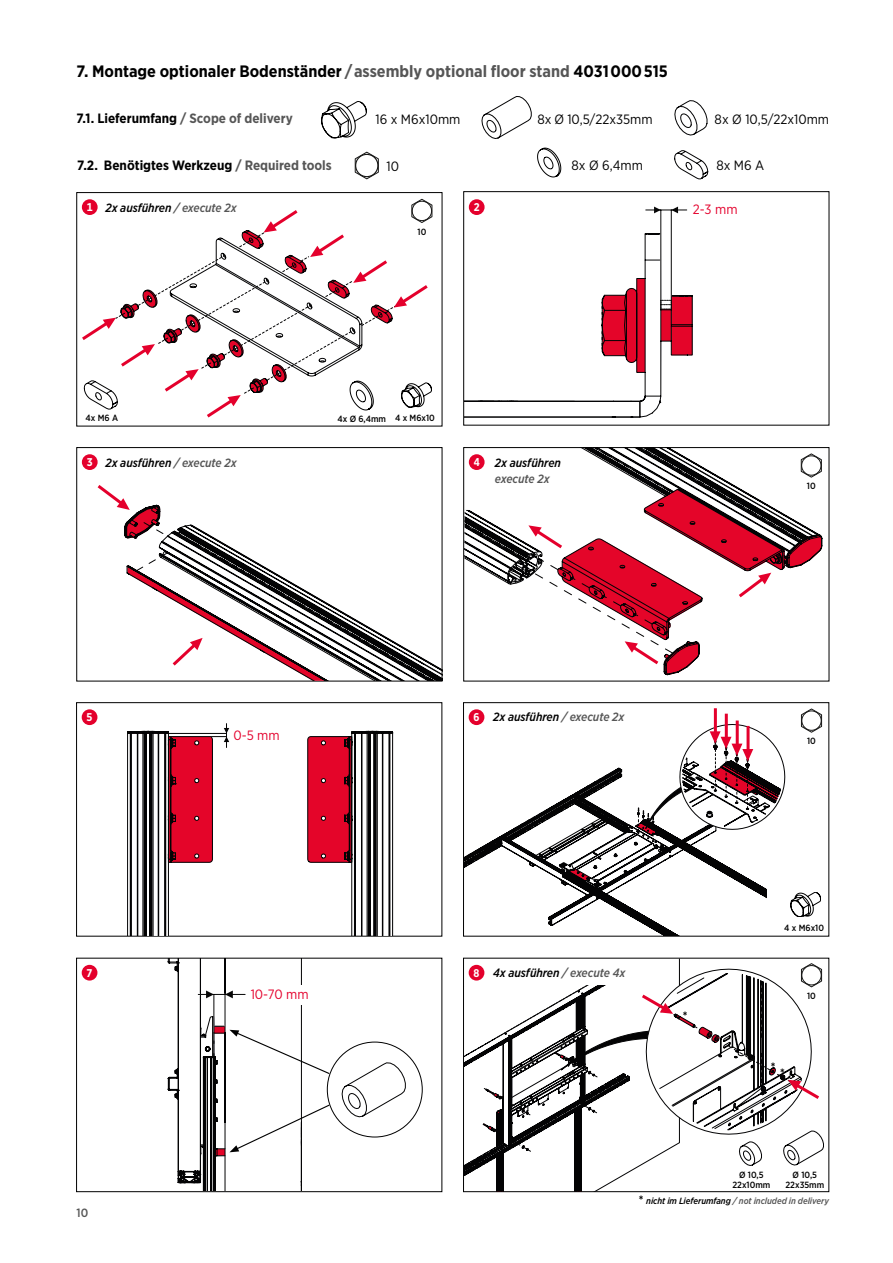
<style>
.page{position:relative;width:893px;height:1263px;background:#fff}
.page>*{position:absolute;margin:0;border:0;box-sizing:border-box;transform-origin:0 0}
.t1{font:700 16.5px "Gotham Narrow";color:#000}
.t2{font:700 13.5px "Gotham Narrow";color:#000}
.t3{font:13.5px "Gotham Narrow";color:#000}
.t4{font:13.5px "Gotham Narrow";color:#e4002c}
.t5{font:italic 500 12px "Gotham Narrow";letter-spacing:-.005em;color:#000}
.t6{font:italic 500 12px "Gotham Narrow";letter-spacing:-.005em;color:#565656}
.t7{font:700 12px "Gotham Narrow";color:#000}
.t8{font:500 12px "Gotham Narrow";color:#565656}
.t9{font:700 11.25px "Gotham Narrow";color:#fff}
.t10{font:500 9px/9.6px "Gotham Narrow";color:#000;text-align:center}
.t11{font:italic 500 9px "Gotham Narrow";letter-spacing:-.005em;color:#565656}
.s1{color:#565656}
.s2{font-weight:700;font-style:normal;font-size:11.25px;color:#fff}
.s3{font-weight:700;font-style:normal;font-size:12px;color:#000}
.s4{color:#000}
</style>
<div class="page">
<div style="left:463px;top:191px;width:366px;height:234px;border:1px solid #000"></div>
<div style="left:469px;top:199px;width:16px;height:16px;background:#e4002c;border-radius:50%"></div>
<svg style="left:671px;top:207px;width:7px;height:6px"></svg>
<svg style="left:654px;top:207px;width:7px;height:6px"></svg>
<hr style="left:661px;top:210px;width:1px;height:95px;background:#060606">
<hr style="left:646px;top:210px;width:41px;height:1px;background:#060606">
<hr style="left:671px;top:210px;width:1px;height:95px;background:#060606">
<svg style="left:465px;top:234px;width:227px;height:190px"></svg>
<div style="left:77px;top:192px;width:365px;height:234px;border:1px solid #000"></div>
<svg style="left:81px;top:198px;width:352px;height:220px"></svg>
<div style="left:82px;top:454px;width:16px;height:16px;background:#e4002c;border-radius:50%"></div>
<svg style="left:94px;top:482px;width:348px;height:199px"></svg>
<svg style="left:463px;top:447px;width:359px;height:231px"></svg>
<svg style="left:463px;top:958px;width:217px;height:5px"></svg>
<div style="left:76px;top:702px;width:366px;height:234px;border:1px solid #000"></div>
<div style="left:82px;top:709px;width:15px;height:16px;background:#e4002c;border-radius:50%"></div>
<svg style="left:131px;top:728px;width:262px;height:208px"></svg>
<svg style="left:224px;top:723px;width:5px;height:24px"></svg>
<hr style="left:169px;top:733px;width:57px;height:1px;background:#030304">
<hr style="left:169px;top:736px;width:57px;height:1px;background:#030304">
<div style="left:233px;top:730px;width:47px;height:10px;background:#fff"></div>
<div style="left:469px;top:709px;width:15px;height:16px;background:#e4002c;border-radius:50%"></div>
<svg style="left:801px;top:708px;width:22px;height:25px"></svg>
<svg style="left:791px;top:892px;width:30px;height:25px"></svg>
<hr style="left:714px;top:708px;width:3px;height:26px;background:#e4002c">
<hr style="left:725px;top:714px;width:3px;height:25px;background:#e4002c">
<hr style="left:736px;top:720px;width:3px;height:26px;background:#e4002c">
<svg style="left:463px;top:724px;width:322px;height:211px"></svg>
<svg style="left:463px;top:963px;width:361px;height:229px"></svg>
<div style="left:76px;top:958px;width:366px;height:234px;border:1px solid #000"></div>
<div style="left:82px;top:965px;width:15px;height:15px;background:#e4002c;border-radius:50%"></div>
<svg style="left:342px;top:1062px;width:64px;height:56px"></svg>
<svg style="left:168px;top:959px;width:163px;height:232px"></svg>
<div style="left:251px;top:988px;width:58px;height:11px;background:#fff"></div>
<svg style="left:354px;top:151px;width:25px;height:29px"></svg>
<svg style="left:321px;top:101px;width:46px;height:37px"></svg>
<svg style="left:674px;top:100px;width:33px;height:36px"></svg>
<svg style="left:674px;top:150px;width:34px;height:29px"></svg>
<svg style="left:482px;top:96px;width:80px;height:81px"></svg>
<h1 class="t1" style="left:77px;top:61px;width:593px">7. Montage optionaler Bodenständer <span class="s1">/ assembly optional floor stand</span> 4031000515</h1>
<p class="t2" style="left:77px;top:110px;width:218px">7.1. Lieferumfang <span class="s1">/ Scope of delivery</span></p>
<p class="t2" style="left:77px;top:157px;width:256px">7.2. Benötigtes Werkzeug <span class="s1">/ Required tools</span></p>
<p class="t9" style="left:474px;top:200px;width:7px">2</p>
<p class="t4" style="left:693px;top:201px;width:46px">2-3 mm</p>
<p class="t3" style="left:375px;top:111px;width:87px">16 x M6x10mm</p>
<p class="t3" style="left:537px;top:111px;width:117px">8x Ø 10,5/22x35mm</p>
<p class="t3" style="left:715px;top:111px;width:116px">8x Ø 10,5/22x10mm</p>
<p class="t3" style="left:571px;top:156px;width:73px">8x Ø 6,4mm</p>
<p class="t3" style="left:716px;top:156px;width:49px">8x M6 A</p>
<p class="t3" style="left:386px;top:158px;width:14px">10</p>
<p class="t5" style="left:105px;top:200px;width:133px">2x ausführen <span class="s1">/ execute 2x</span></p>
<p class="t9" style="left:87px;top:200px;width:7px">1</p>
<p class="t10" style="left:86px;top:413px;width:34px">4x M6 A</p>
<p class="t5" style="left:87px;top:455px;width:151px"><span class="s2">3</span> 2x ausführen <span class="s1">/ execute 2x</span></p>
<p class="t10" style="left:417px;top:226px;width:10px">10</p>
<p class="t10" style="left:338px;top:413px;width:99px">4x Ø 6,4mm 4 x M6x10</p>
<p class="t9" style="left:474px;top:455px;width:7px">4</p>
<p class="t5" style="left:495px;top:455px;width:67px">2x ausführen</p>
<p class="t6" style="left:495px;top:471px;width:56px">execute 2x</p>
<p class="t10" style="left:807px;top:481px;width:10px">10</p>
<p class="t9" style="left:87px;top:710px;width:7px">5</p>
<p class="t9" style="left:87px;top:965px;width:7px">7</p>
<p class="t8" style="left:77px;top:1205px;width:13px">10</p>
<p class="t4" style="left:233px;top:727px;width:48px">0-5 mm</p>
<p class="t4" style="left:251px;top:986px;width:59px">10-70 mm</p>
<p class="t5" style="left:474px;top:709px;width:152px"><span class="s2">6</span> 2x ausführen <span class="s1">/ execute 2x</span></p>
<p class="t10" style="left:807px;top:736px;width:10px">10</p>
<p class="t5" style="left:474px;top:966px;width:153px"><span class="s2">8</span> 4x ausführen <span class="s1">/ execute 4x</span></p>
<p class="t7" style="left:683px;top:1008px;width:6px">*</p>
<p class="t10" style="left:784px;top:923px;width:41px">4 x M6x10</p>
<p class="t10" style="left:807px;top:991px;width:10px">10</p>
<p class="t7" style="left:771px;top:1059px;width:6px">*</p>
<p class="t7" style="left:780px;top:1065px;width:6px">*</p>
<p class="t10" style="left:732px;top:1170px;width:39px">Ø 10,5<br>22x10mm</p>
<p class="t10" style="left:785px;top:1170px;width:40px">Ø 10,5<br>22x35mm</p>
<p class="t11" style="left:639px;top:1195px;width:192px"><span class="s3">*</span> <span class="s4">nicht im Lieferumfang</span> / not included in delivery</p>
</div>
